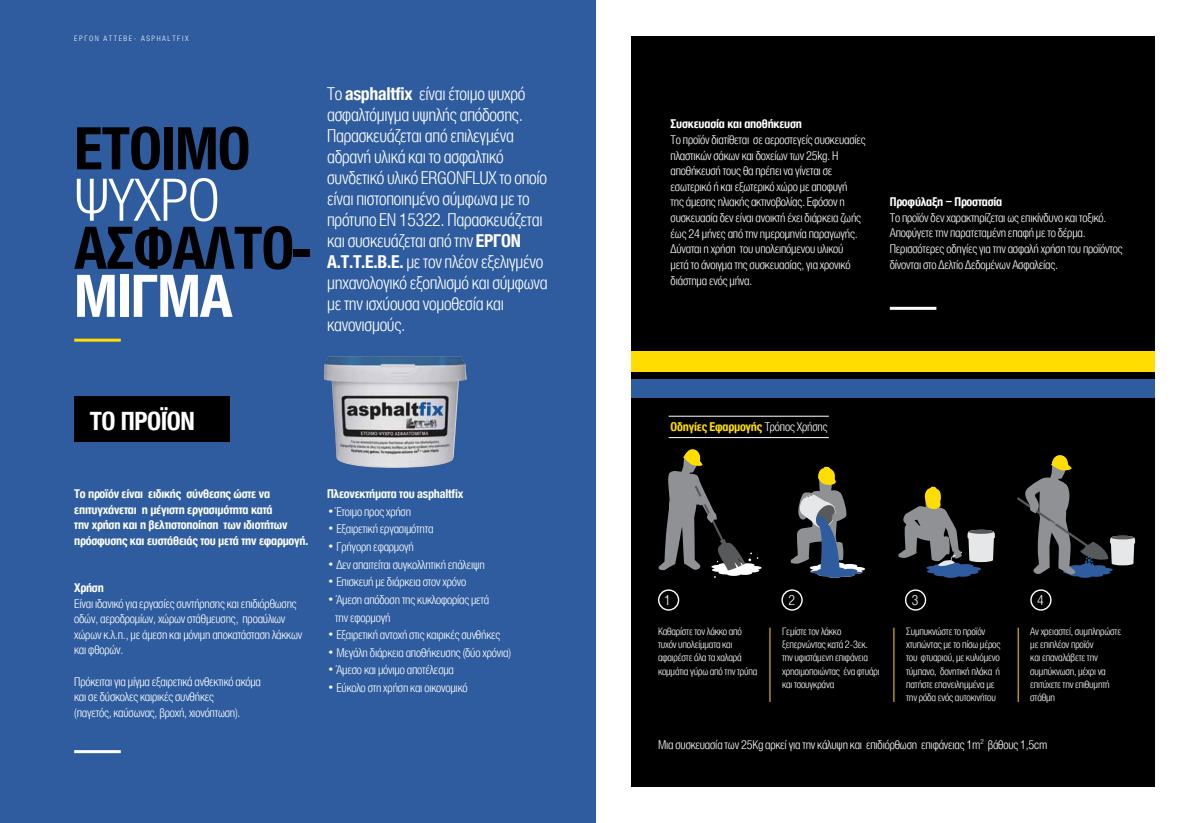
<style>
.page{position:relative;width:1191px;height:823px;background:#fff}
.page>*{position:absolute;margin:0;border:0;box-sizing:border-box;transform-origin:0 0}
.t1{font:700 63px "CF Helvetica Cond";letter-spacing:-.015em;color:#000}
.t2{font:300 63px "CF Helvetica Cond";letter-spacing:-.015em;color:#fff}
.t3{font:700 63px "CF Helvetica Cond";letter-spacing:-.015em;color:#fff}
.t4{font:700 27px "CF Helvetica Cond";letter-spacing:-.015em;color:#fff}
.t5{font:300 19px/21px "CF Helvetica Cond";letter-spacing:-.015em;color:#fff}
.t6{font:300 14.8px "CF Helvetica Cond";color:#fff}
.t7{font:300 13px/15.6px "CF Helvetica Cond";letter-spacing:-.015em;color:#fff}
.t8{font:700 13px/15.6px "CF Helvetica Cond";letter-spacing:-.015em;color:#fff}
.t9{font:700 13px "CF Helvetica Cond";letter-spacing:-.015em;color:#fd0}
.t10{font:300 11px/13.2px "CF Helvetica Cond";letter-spacing:-.015em;color:#fff}
.t11{font:300 8px "CF Helvetica Cond";letter-spacing:.2em;color:#fff}
.s1{font-weight:700}
.s2{font-weight:300;color:#fff}
</style>
<div class="page">
<div style="left:0;top:0;width:595px;height:822px;background:#2e5c9e"></div>
<div style="left:74px;top:396px;width:156px;height:46px;background:#000"></div>
<div style="left:631px;top:36px;width:524px;height:750px;background:#000"></div>
<div style="left:631px;top:351px;width:524px;height:20px;background:#fd0"></div>
<div style="left:631px;top:379px;width:524px;height:18px;background:#2e5c9e"></div>
<hr style="left:74px;top:338px;width:47px;height:3px;background:#fd0">
<hr style="left:74px;top:749px;width:47px;height:3px;background:#fff">
<hr style="left:890px;top:306px;width:46px;height:3px;background:#fff">
<div style="left:658px;top:589px;width:21px;height:21px;border:1px solid #fff;border-radius:50%"></div>
<div style="left:781px;top:589px;width:21px;height:21px;border:1px solid #fff;border-radius:50%"></div>
<div style="left:905px;top:589px;width:21px;height:21px;border:1px solid #fff;border-radius:50%"></div>
<div style="left:1030px;top:589px;width:21px;height:21px;border:1px solid #fff;border-radius:50%"></div>
<svg style="left:658px;top:449px;width:103px;height:128px"></svg>
<svg style="left:790px;top:466px;width:75px;height:111px"></svg>
<svg style="left:898px;top:486px;width:96px;height:91px"></svg>
<svg style="left:1017px;top:455px;width:118px;height:122px"></svg>
<hr style="left:769px;top:627px;width:1px;height:74px;background:#fd0">
<hr style="left:1018px;top:627px;width:1px;height:74px;background:#fd0">
<hr style="left:893px;top:627px;width:1px;height:74px;background:#fd0">
<hr style="left:668px;top:437px;width:161px;height:1px;background:#fff">
<hr style="left:668px;top:415px;width:161px;height:1px;background:#fff">
<img style="left:324px;top:356px;width:143px;height:111px">
<p class="t11" style="left:74px;top:34px;width:116px">ΕΡΓΟΝ ΑΤΤΕΒΕ- ASPHALTFIX</p>
<h1 class="t1" style="left:74px;top:115px;width:178px">ΕΤΟΙΜΟ</h1>
<h1 class="t2" style="left:74px;top:166px;width:147px">ΨΥΧΡΟ</h1>
<h1 class="t1" style="left:74px;top:214px;width:237px">ΑΣΦΑΛΤΟ-</h1>
<h1 class="t3" style="left:74px;top:262px;width:160px">ΜΙΓΜΑ</h1>
<p class="t5" style="left:327px;top:83px;width:222px">Το <span class="s1">asphaltfix</span> είναι έτοιμο ψυχρό ασφαλτόμιγμα υψηλής απόδοσης.<br>Παρασκευάζεται από επιλεγμένα αδρανή υλικά και το ασφαλτικό συνδετικό υλικό ERGONFLUX το οποίο είναι πιστοποιημένο σύμφωνα με το πρότυπο ΕΝ 15322. Παρασκευάζεται και συσκευάζεται από την <span class="s1">ΕΡΓΟΝ<br>Α.Τ.Τ.Ε.Β.Ε.</span> με τον πλέον εξελιγμένο μηχανολογικό εξοπλισμό και σύμφωνα με την ισχύουσα νομοθεσία και κανονισμούς.</p>
<h2 class="t4" style="left:90px;top:406px;width:107px">ΤΟ ΠΡΟΪΌΝ</h2>
<p class="t8" style="left:74px;top:486px;width:236px">Το προϊόν είναι ειδικής σύνθεσης ώστε να επιτυγχάνεται η μέγιστη εργασιμότητα κατά<br>την χρήση και η βελτιστοποίηση των ιδιοτήτων πρόσφυσης και ευστάθειάς του μετά την εφαρμογή.</p>
<p class="t8" style="left:74px;top:579px;width:31px">Χρήση</p>
<p class="t7" style="left:74px;top:595px;width:230px">Είναι ιδανικό για εργασίες συντήρησης και επιδιόρθωσης οδών, αεροδρομίων, χώρων στάθμευσης, προαύλιων χώρων κ.λ.π., με άμεση και μόνιμη αποκατάσταση λάκκων και φθορών.</p>
<p class="t7" style="left:74px;top:673px;width:188px">Πρόκειται για μίγμα εξαιρετικά ανθεκτικό ακόμα και σε δύσκολες καιρικές συνθήκες<br>(παγετός, καύσωνας, βροχή, χιονόπτωση).</p>
<p class="t8" style="left:327px;top:486px;width:138px">Πλεονεκτήματα του asphaltfix</p>
<p class="t7" style="left:327px;top:503px;width:86px">• Έτοιμο προς χρήση</p>
<p class="t7" style="left:327px;top:521px;width:108px">• Εξαιρετική εργασιμότητα</p>
<p class="t7" style="left:327px;top:538px;width:88px">• Γρήγορη εφαρμογή</p>
<p class="t7" style="left:327px;top:556px;width:159px">• Δεν απαιτείται συγκολλητική επάλειψη</p>
<p class="t7" style="left:327px;top:573px;width:141px">• Επισκευή με διάρκεια στον χρόνο</p>
<p class="t7" style="left:335px;top:590px;width:155px;line-height:17.6px;text-indent:-8px">• Άμεση απόδοση της κυκλοφορίας μετά την εφορμογή</p>
<p class="t7" style="left:327px;top:626px;width:175px">• Εξαιρετική αντοχή στις καιρικές συνθήκες</p>
<p class="t7" style="left:327px;top:644px;width:185px">• Μεγάλη διάρκεια αποθήκευσης (δύο χρόνια)</p>
<p class="t7" style="left:327px;top:661px;width:128px">• Άμεσο και μόνιμο αποτέλεσμα</p>
<p class="t7" style="left:327px;top:679px;width:142px">• Εύκολο στη χρήση και οικονομικό</p>
<p class="t8" style="left:670px;top:116px;width:133px">Συσκευασία και αποθήκευση</p>
<p class="t7" style="left:670px;top:132px;width:197px">Το προϊόν διατίθεται σε αεροστεγείς συσκευασίες πλαστικών σάκων και δοχείων των 25kg. Η αποθήκευσή τους θα πρέπει να γίνεται σε εσωτερικό ή και εξωτερικό χώρο με αποφυγή<br>της άμεσης ηλιακής ακτινοβολίας. Εφόσον η συσκευασία δεν είναι ανοικτή έχει διάρκεια ζωής έως 24 μήνες από την ημερομηνία παραγωγής.<br>Δύναται η χρήση του υπολειπόμενου υλικού<br>μετά το άνοιγμα της συσκευασίας, για χρονικό διάστημα ενός μήνα.</p>
<p class="t8" style="left:890px;top:194px;width:114px">Προφύλαξη – Προστασία</p>
<p class="t7" style="left:890px;top:209px;width:234px">Το προϊόν δεν χαρακτηρίζεται ως επικίνδυνο και τοξικό.<br>Αποφύγετε την παρατεταμένη επαφή με το δέρμα.<br>Περισσότερες οδηγίες για την ασφαλή χρήση του προϊόντος δίνονται στο Δελτίο Δεδομένων Ασφαλείας.</p>
<p class="t9" style="left:670px;top:419px;width:159px">Οδηγίες Εφαρμογής <span class="s2">Τρόπος Χρήσης</span></p>
<p class="t6" style="left:664px;top:591px;width:8px">1</p>
<p class="t6" style="left:788px;top:591px;width:8px">2</p>
<p class="t6" style="left:912px;top:591px;width:8px">3</p>
<p class="t6" style="left:1037px;top:591px;width:8px">4</p>
<p class="t10" style="left:658px;top:624px;width:101px">Καθαρίστε τον λάκκο από τυχόν υπολείμματα και αφαιρέστε όλα τα χαλαρά κομμάτια γύρω από την τρύπα</p>
<p class="t10" style="left:782px;top:624px;width:99px">Γεμίστε τον λάκκο ξεπερνώντας κατά 2-3εκ. την υφιστάμενη επιφάνεια χρησιμοποιώντας ένα φτυάρι και τσουγκράνα</p>
<p class="t10" style="left:906px;top:624px;width:96px">Συμπυκνώστε το προϊόν χτυπώντας με το πίσω μέρος του φτυαριού, με κυλιόμενο τύμπανο, δονητική πλάκα ή πατήστε επανειλημμένα με την ρόδα ενός αυτοκινήτου</p>
<p class="t10" style="left:1030px;top:624px;width:92px">Αν χρειαστεί, συμπληρώστε με επιπλέον προϊόν<br>και επαναλάβετε την συμπύκνωση, μέχρι να επιτύχετε την επιθυμητή στάθμη</p>
<p class="t7" style="left:658px;top:735px;width:391px">Μια συσκευασία των 25Kg αρκεί για την κάλυψη και επιδιόρθωση επιφάνειας 1m<sup>2</sup> βάθους 1,5cm</p>
</div>
